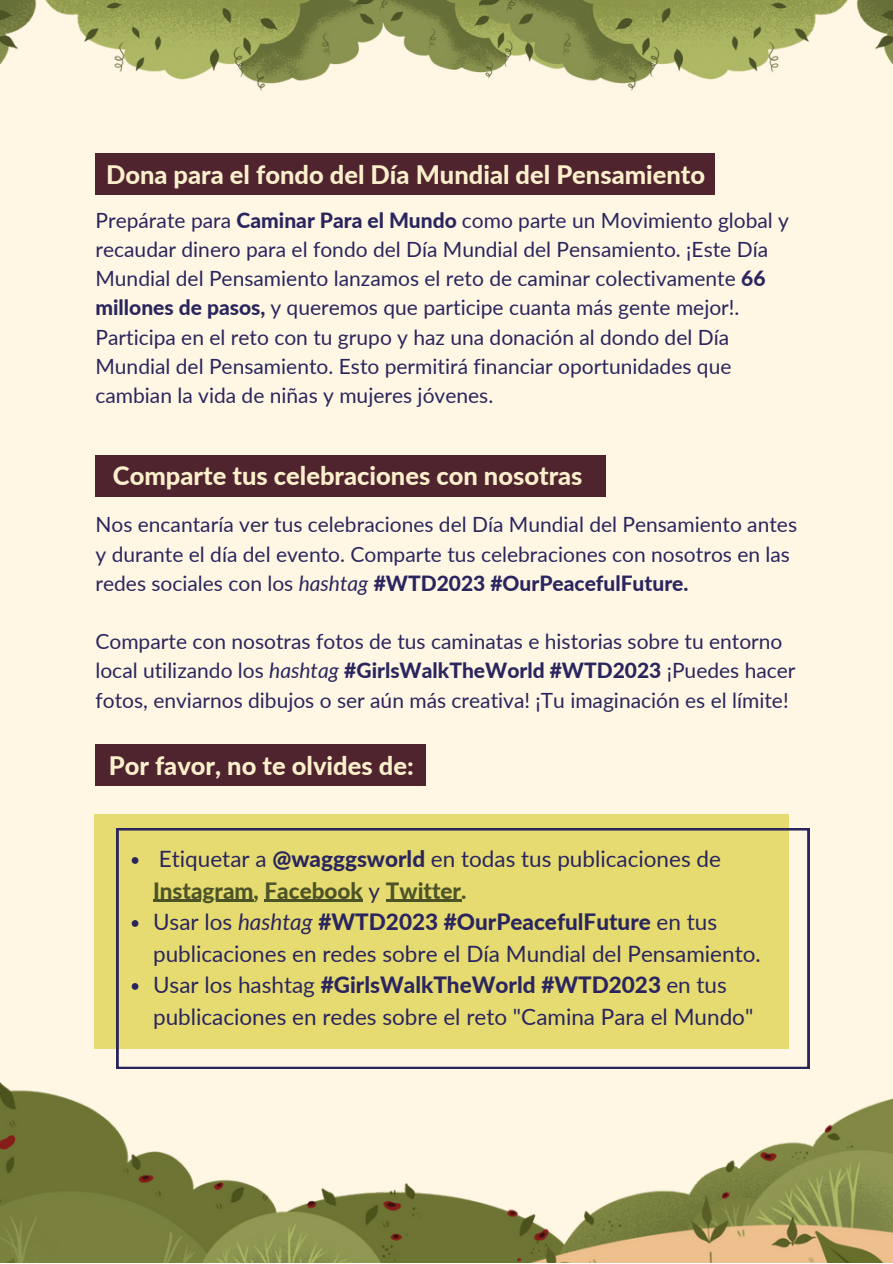
<style>
.page{position:relative;width:893px;height:1264px;background:#fff}
.page>*{position:absolute;margin:0;border:0;box-sizing:border-box;transform-origin:0 0}
.t1{font:800 25.5px "Lato";color:#fcf0cc}
.t2{font:22.5px/31.5px "Lato";color:#2a255e}
.t3{font:21px/29.2px "Lato";color:#2a255e}
.s1{font-weight:800}
.s2{font-style:italic}
.s3{font-weight:800;color:#4c5327}
</style>
<div class="page">
<div style="left:0;top:0;width:892px;height:1262px;background:#fff6e3"></div>
<img style="left:0;top:0;width:329px;height:91px">
<img style="left:329px;top:0;width:150px;height:73px">
<img style="left:479px;top:0;width:413px;height:91px">
<div style="left:95px;top:153px;width:619px;height:42px;background:#4f242e"></div>
<div style="left:95px;top:455px;width:510px;height:42px;background:#4f242e"></div>
<div style="left:94px;top:814px;width:694px;height:235px;background:#e5db71"></div>
<img style="left:0;top:1082px;width:892px;height:180px">
<svg style="left:116px;top:828px;width:693px;height:240px"></svg>
<div style="left:95px;top:743px;width:331px;height:42px;background:#4f242e"></div>
<p class="t1" style="left:106px;top:159px;width:600px">Dona para el fondo del Día Mundial del Pensamiento</p>
<p class="t3" style="left:95px;top:205px;width:695px">Prepárate para <span class="s1">Caminar Para el Mundo</span> como parte un Movimiento global y recaudar dinero para el fondo del Día Mundial del Pensamiento. ¡Este Día Mundial del Pensamiento lanzamos el reto de caminar colectivamente <span class="s1">66 millones de pasos,</span> y queremos que participe cuanta más gente mejor!.<br>Participa en el reto con tu grupo y haz una donación al dondo del Día Mundial del Pensamiento. Esto permitirá financiar oportunidades que cambian la vida de niñas y mujeres jóvenes.</p>
<p class="t1" style="left:113px;top:460px;width:471px">Comparte tus celebraciones con nosotras</p>
<p class="t3" style="left:95px;top:509px;width:703px">Nos encantaría ver tus celebraciones del Día Mundial del Pensamiento antes y durante el día del evento. Comparte tus celebraciones con nosotros en las redes sociales con los <span class="s2">hashtag</span> <span class="s1">#WTD2023 #OurPeacefulFuture.</span></p>
<p class="t3" style="left:95px;top:626px;width:701px">Comparte con nosotras fotos de tus caminatas e historias sobre tu entorno local utilizando los <span class="s2">hashtag</span> <span class="s1">#GirlsWalkTheWorld #WTD2023</span> ¡Puedes hacer fotos, enviarnos dibujos o ser aún más creativa! ¡Tu imaginación es el límite!</p>
<p class="t1" style="left:109px;top:749px;width:306px">Por favor, no te olvides de:</p>
<p class="t2" style="left:153px;top:842px;width:609px">Etiquetar a <span class="s1">@wagggsworld</span> en todas tus publicaciones de <span class="s3">Instagram, Facebook</span> y <span class="s3">Twitter.<br></span>Usar los <span class="s2">hashtag</span> <span class="s1">#WTD2023 #OurPeacefulFuture</span> en tus publicaciones en redes sobre el Día Mundial del Pensamiento.<br>Usar los hashtag <span class="s1">#GirlsWalkTheWorld #WTD2023</span> en tus publicaciones en redes sobre el reto "Camina Para el Mundo"</p>
</div>
